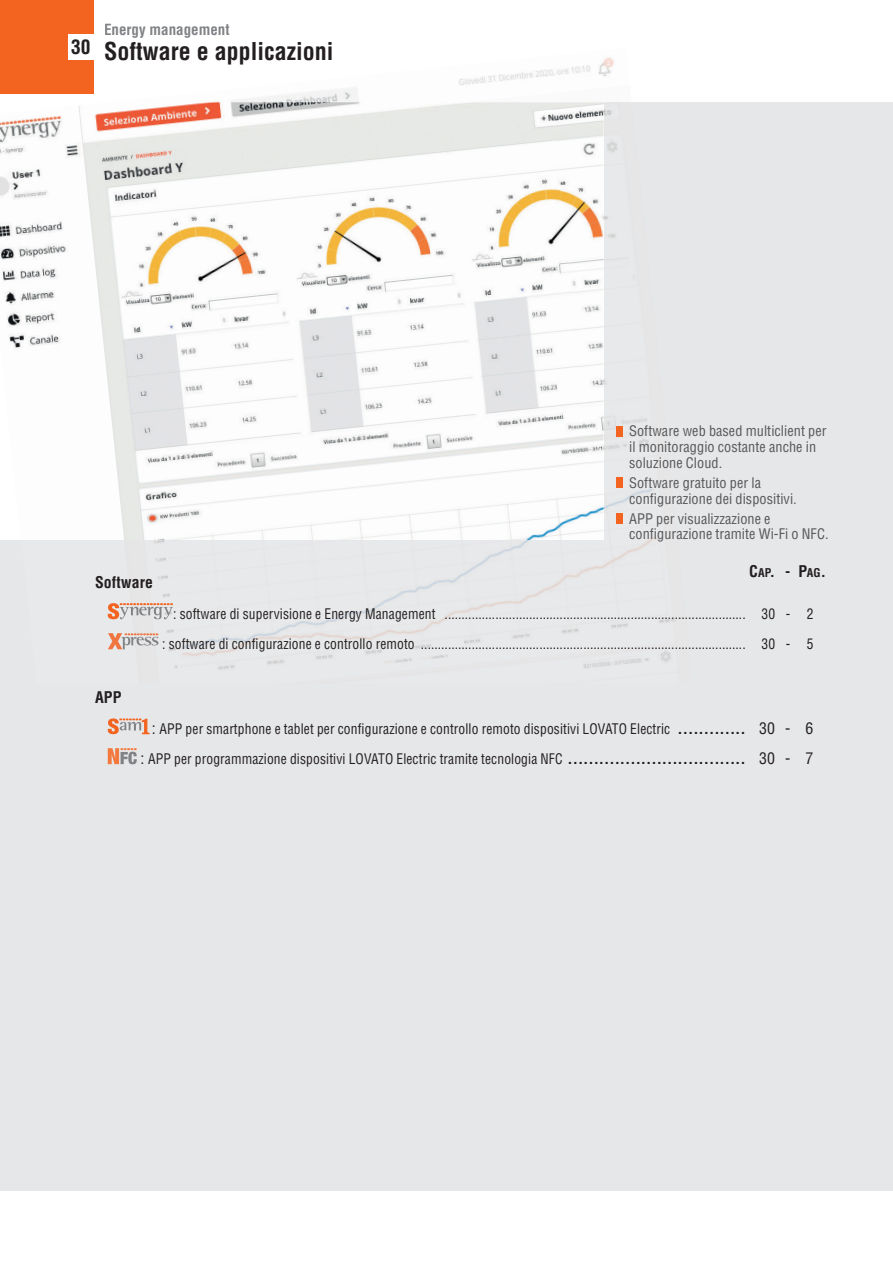
<style>
.page{position:relative;width:893px;height:1263px;background:#fff}
.page>*{position:absolute;margin:0;border:0;box-sizing:border-box;transform-origin:0 0}
.t1{font:700 condensed 24px "Helvetica";color:#231f20}
.t2{font:700 condensed 19.5px "Helvetica";color:#231f20}
.t3{font:700 condensed 15.75px "Helvetica";color:#231f20}
.t4{font:700 condensed 15px "Helvetica";color:#808285}
.t5{font:condensed 14.25px/30px "Helvetica";letter-spacing:.01em;color:#231f20;text-align:right;scale:.95 1}
.t6{font:condensed 14.25px/15.8px "Helvetica";letter-spacing:.005em;color:#57585a}
.s1{font-size:11.85px}
.s2{font-size:15.75px}
.s3{font-weight:700;font-size:15.75px}
</style>
<div class="page">
<div style="left:0;top:102px;width:893px;height:1088px;background:#e6e7e9"></div>
<img style="left:214px;top:57px;width:400px;height:45px">
<img style="left:188px;top:489px;width:487px;height:181px">
<img style="left:107px;top:540px;width:81px;height:128px">
<img style="left:604px;top:380px;width:45px;height:70px">
<img style="left:604px;top:110px;width:16px;height:150px">
<svg style="left:108px;top:603px;width:65px;height:16px"></svg>
<svg style="left:108px;top:633px;width:50px;height:16px"></svg>
<svg style="left:108px;top:718px;width:42px;height:17px"></svg>
<svg style="left:108px;top:748px;width:29px;height:16px"></svg>
<div style="left:0;top:0;width:94px;height:94px;background:#f36421"></div>
<div style="left:68px;top:34px;width:28px;height:26px;background:#fff"></div>
<img style="left:126px;top:154px;width:425px;height:386px">
<img style="left:551px;top:102px;width:53px;height:438px">
<img style="left:0;top:104px;width:126px;height:436px">
<img style="left:79px;top:102px;width:473px;height:52px">
<div style="left:616px;top:426px;width:7px;height:10px;background:#f36421"></div>
<div style="left:616px;top:477px;width:7px;height:11px;background:#f36421"></div>
<div style="left:616px;top:513px;width:7px;height:11px;background:#f36421"></div>
<h2 class="t2" style="left:71px;top:40px;width:21px">30</h2>
<p class="t4" style="left:104px;top:24px;width:127px">Energy management</p>
<h1 class="t1" style="left:104px;top:42px;width:231px">Software e applicazioni</h1>
<p class="t3" style="left:95px;top:576px;width:59px">Software</p>
<p class="t6" style="left:629px;top:425px;width:199px">Software web based multiclient per il monitoraggio costante anche in soluzione Cloud.</p>
<p class="t6" style="left:629px;top:476px;width:169px">Software gratuito per la configurazione dei dispositivi.</p>
<p class="t6" style="left:629px;top:512px;width:201px">APP per visualizzazione e configurazione tramite Wi-Fi o NFC.</p>
<p class="t3" style="left:749px;top:565px;width:79px">C<span class="s1">AP</span>. - P<span class="s1">AG</span>.</p>
<p class="t3" style="left:95px;top:691px;width:28px">APP</p>
<p class="t5" style="left:162px;top:600px;width:687px">: software di supervisione e Energy Management ......................................................................................... 30 - 2<br>: software di configurazione e controllo remoto ................................................................................................ 30 - 5</p>
<p class="t5" style="left:141px;top:715px;width:710px"><span class="s2">:</span> APP per smartphone e tablet per configurazione e controllo remoto dispositivi LOVATO Electric <span class="s3">.............</span> <span class="s2">30 - 6<br>:</span> APP per programmazione dispositivi LOVATO Electric tramite tecnologia NFC <span class="s3">..................................</span> <span class="s2">30 - 7</span></p>
</div>
